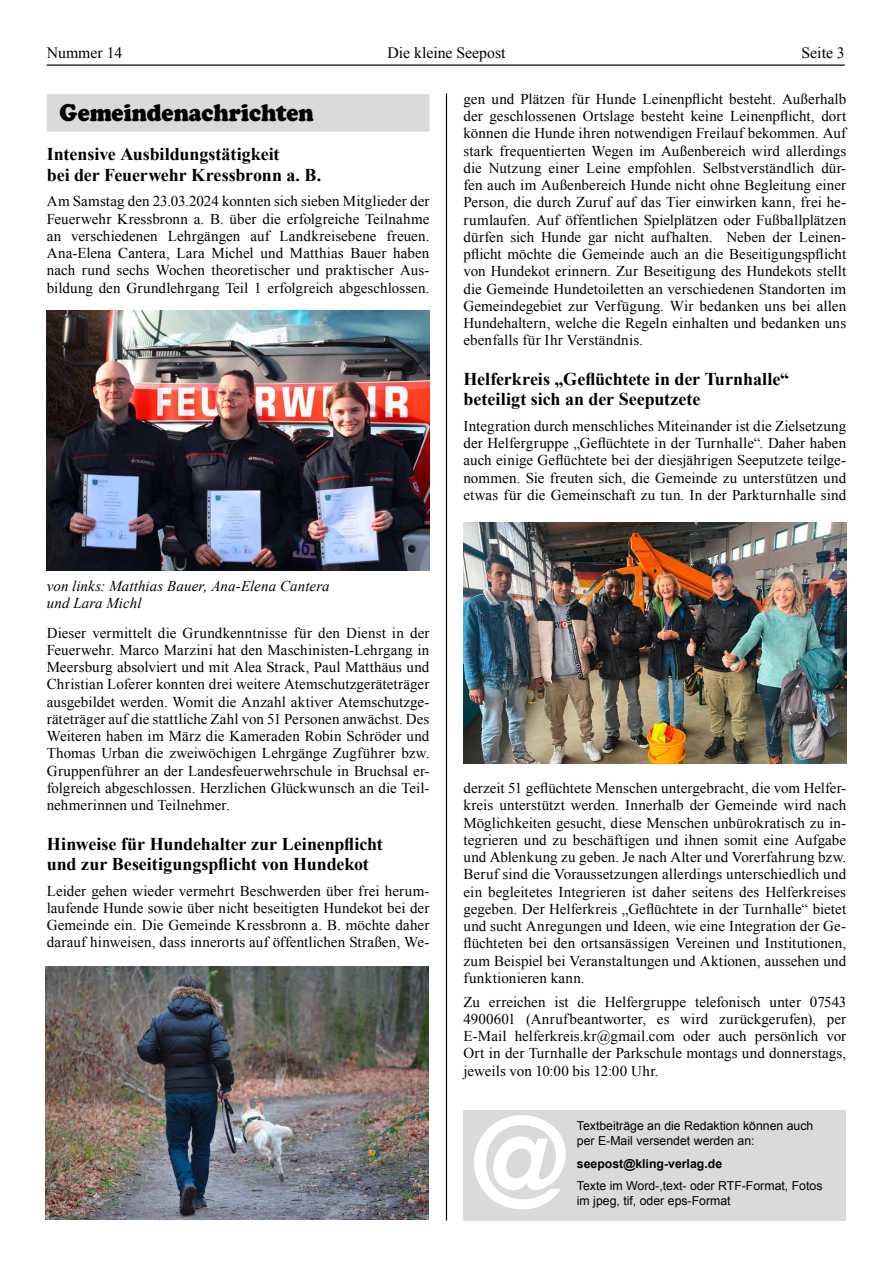
<style>
.page{position:relative;width:893px;height:1263px;background:#fff}
.page>*{position:absolute;margin:0;border:0;box-sizing:border-box;transform-origin:0 0}
.t1{font:700 126px "Helvetica Neue LT Std";color:#fff}
.t2{font:24px "Cooper Black Std";color:#000;scale:.9 1}
.t3{font:700 18px/20.2px "Times New Roman";letter-spacing:-.005em;color:#000}
.t4{font:15.75px "Times New Roman";color:#000}
.t5{font:15px/17.2px "Times New Roman";letter-spacing:.01em;color:#000;text-align:justify}
.t6{font:italic 15px/17.2px "Times New Roman";letter-spacing:.005em;color:#000}
.t7{font:12.3px/15px "Arial";color:#000}
.t8{font:700 12.3px "Arial";color:#000}
</style>
<div class="page">
<hr style="left:47px;top:64px;width:798px;height:2px;background:#000">
<hr style="left:446px;top:94px;width:1px;height:1126px;background:#000">
<div style="left:47px;top:94px;width:382px;height:38px;background:#dadada"></div>
<img style="left:46px;top:966px;width:382px;height:254px">
<img style="left:47px;top:311px;width:382px;height:259px">
<img style="left:463px;top:522px;width:383px;height:241px">
<div style="left:463px;top:1110px;width:383px;height:110px;background:#dadada"></div>
<p class="t4" style="left:47px;top:42px;width:77px">Nummer 14</p>
<p class="t4" style="left:387px;top:42px;width:120px">Die kleine Seepost</p>
<p class="t4" style="left:801px;top:42px;width:45px">Seite 3</p>
<p class="t5" style="left:463px;top:90px;width:384px">gen und Plätzen für Hunde Leinenpflicht besteht. Außerhalb der geschlossenen Ortslage besteht keine Leinenpflicht, dort können die Hunde ihren notwendigen Freilauf bekommen. Auf stark frequentierten Wegen im Außenbereich wird allerdings die Nutzung einer Leine empfohlen. Selbstverständlich dür&shy;fen auch im Außenbereich Hunde nicht ohne Begleitung einer Person, die durch Zuruf auf das Tier einwirken kann, frei he&shy;rumlaufen. Auf öffentlichen Spielplätzen oder Fußballplätzen dürfen sich Hunde gar nicht aufhalten. Neben der Leinen&shy;pflicht möchte die Gemeinde auch an die Beseitigungspflicht von Hundekot erinnern. Zur Beseitigung des Hundekots stellt die Gemeinde Hundetoiletten an verschiedenen Standorten im Gemeindegebiet zur Verfügung. Wir bedanken uns bei allen Hundehaltern, welche die Regeln einhalten und bedanken uns ebenfalls für Ihr Verständnis.</p>
<p class="t3" style="left:463px;top:368px;width:327px">Helferkreis „Geflüchtete in der Turnhalle“ beteiligt sich an der Seeputzete</p>
<p class="t5" style="left:463px;top:417px;width:384px">Integration durch menschliches Miteinander ist die Zielsetzung der Helfergruppe „Geflüchtete in der Turnhalle“. Daher haben auch einige Geflüchtete bei der diesjährigen Seeputzete teilge&shy;nommen. Sie freuten sich, die Gemeinde zu unterstützen und etwas für die Gemeinschaft zu tun. In der Parkturnhalle sind</p>
<h2 class="t2" style="left:60px;top:98px;width:284px">Gemeindenachrichten</h2>
<p class="t3" style="left:47px;top:144px;width:276px">Intensive Ausbildungstätigkeit<br>bei der Feuerwehr Kressbronn a. B.</p>
<p class="t5" style="left:47px;top:193px;width:384px">Am Samstag den 23.03.2024 konnten sich sieben Mitglieder der Feuerwehr Kressbronn a. B. über die erfolgreiche Teilnahme an verschiedenen Lehrgängen auf Landkreisebene freuen.<br>Ana-Elena Cantera, Lara Michel und Matthias Bauer haben nach rund sechs Wochen theoretischer und praktischer Aus&shy;bildung den Grundlehrgang Teil 1 erfolgreich abgeschlossen.</p>
<p class="t6" style="left:47px;top:577px;width:284px">von links: Matthias Bauer, Ana-Elena Cantera und Lara Michl</p>
<p class="t5" style="left:47px;top:624px;width:384px">Dieser vermittelt die Grundkenntnisse für den Dienst in der Feuerwehr. Marco Marzini hat den Maschinisten-Lehrgang in Meersburg absolviert und mit Alea Strack, Paul Matthäus und Christian Loferer konnten drei weitere Atemschutzgeräteträger ausgebildet werden. Womit die Anzahl aktiver Atemschutzge&shy;räteträger auf die stattliche Zahl von 51 Personen anwächst. Des Weiteren haben im März die Kameraden Robin Schröder und Thomas Urban die zweiwöchigen Lehrgänge Zugführer bzw.<br>Gruppenführer an der Landesfeuerwehrschule in Bruchsal er&shy;folgreich abgeschlossen. Herzlichen Glückwunsch an die Teil&shy;nehmerinnen und Teilnehmer.</p>
<p class="t3" style="left:47px;top:833px;width:338px">Hinweise für Hundehalter zur Leinenpflicht und zur Beseitigungspflicht von Hundekot</p>
<p class="t5" style="left:47px;top:882px;width:384px">Leider gehen wieder vermehrt Beschwerden über frei herum&shy;laufende Hunde sowie über nicht beseitigten Hundekot bei der Gemeinde ein. Die Gemeinde Kressbronn a. B. möchte daher darauf hinweisen, dass innerorts auf öffentlichen Straßen, We-</p>
<p class="t5" style="left:463px;top:779px;width:384px">derzeit 51 geflüchtete Menschen untergebracht, die vom Helfer&shy;kreis unterstützt werden. Innerhalb der Gemeinde wird nach Möglichkeiten gesucht, diese Menschen unbürokratisch zu in&shy;tegrieren und zu beschäftigen und ihnen somit eine Aufgabe und Ablenkung zu geben. Je nach Alter und Vorerfahrung bzw.<br>Beruf sind die Voraussetzungen allerdings unterschiedlich und ein begleitetes Integrieren ist daher seitens des Helferkreises gegeben. Der Helferkreis „Geflüchtete in der Turnhalle“ bietet und sucht Anregungen und Ideen, wie eine Integration der Ge&shy;flüchteten bei den ortsansässigen Vereinen und Institutionen, zum Beispiel bei Veranstaltungen und Aktionen, aussehen und funktionieren kann.</p>
<p class="t5" style="left:463px;top:993px;width:384px">Zu erreichen ist die Helfergruppe telefonisch unter 07543<br>4900601 (Anrufbeantworter, es wird zurückgerufen), per E-Mail helferkreis.kr@gmail.com oder auch persönlich vor Ort in der Turnhalle der Parkschule montags und donnerstags, jeweils von 10:00 bis 12:00 Uhr.</p>
<h1 class="t1" style="left:469px;top:1084px;width:102px">@</h1>
<p class="t7" style="left:577px;top:1118px;width:238px">Textbeiträge an die Redaktion können auch per E-Mail versendet werden an:</p>
<p class="t8" style="left:577px;top:1155px;width:147px">seepost@kling-verlag.de</p>
<p class="t7" style="left:577px;top:1178px;width:247px">Texte im Word-,text- oder RTF-Format, Fotos</p>
<p class="t7" style="left:577px;top:1193px;width:155px">im jpeg, tif, oder eps-Format</p>
</div>
